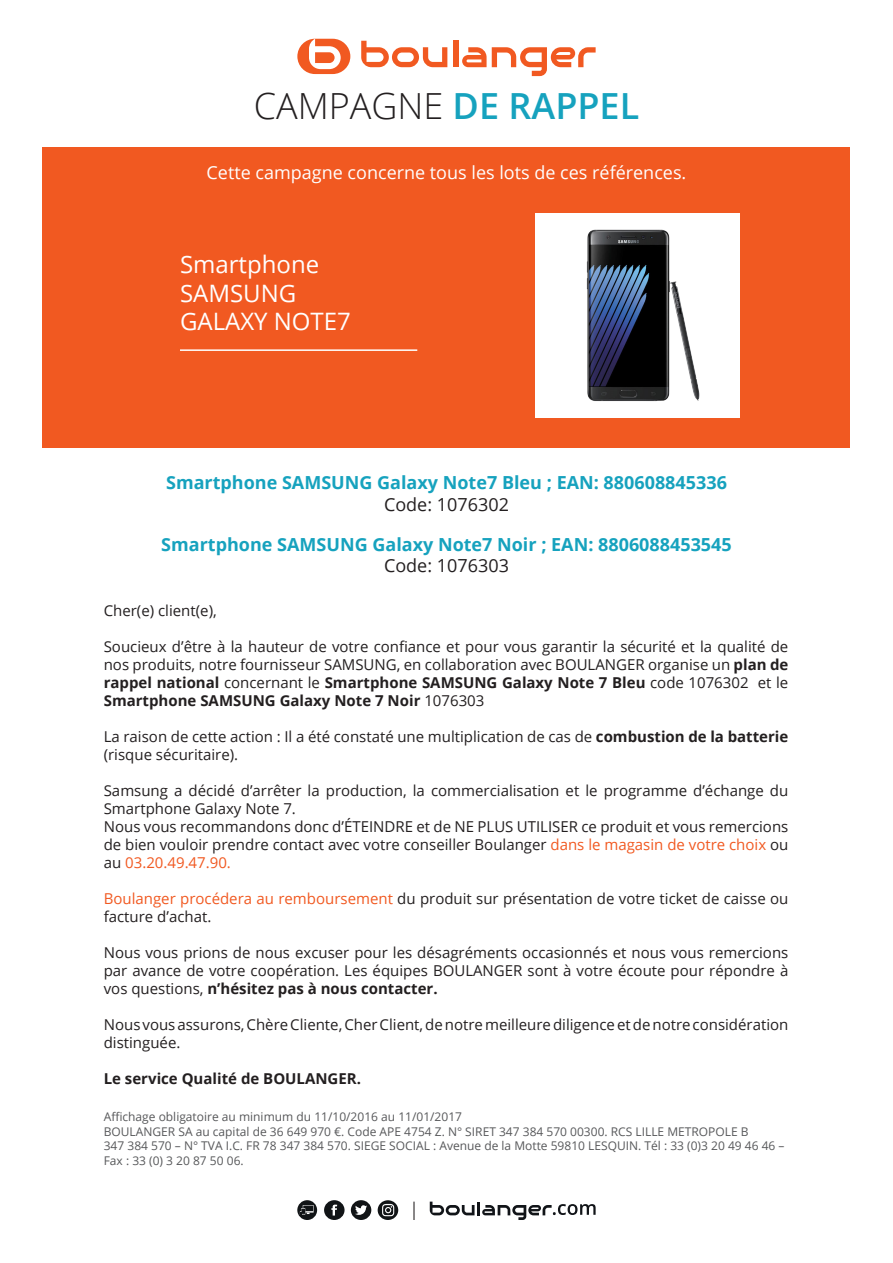
<style>
.page{position:relative;width:893px;height:1263px;background:#fff}
.page>*{position:absolute;margin:0;border:0;box-sizing:border-box;transform-origin:0 0}
.t1{font:300 36px "Open Sans";color:#231f20}
.t2{font:24px/28.8px "Open Sans";color:#fff}
.t3{font:700 18px "Open Sans";color:#16a2be}
.t4{font:18px "Open Sans";color:#fff}
.t5{font:18px "Open Sans";color:#231f20}
.t6{font:15px/18px "Open Sans";color:#231f20}
.t7{font:700 15px "Open Sans";color:#231f20}
.t8{font:12px/14.4px "Open Sans";color:#57585a}
.s1{font-weight:600;color:#16a2be}
.s2{font-weight:700}
.s3{color:#f15921}
</style>
<div class="page">
<div style="left:297px;top:39px;width:53px;height:35px;background:#f15921;border-radius:18px"></div>
<div style="left:453px;top:41px;width:5px;height:26px;background:#f15921"></div>
<svg style="left:462px;top:47px;width:134px;height:29px"></svg>
<svg style="left:361px;top:41px;width:86px;height:26px"></svg>
<svg style="left:309px;top:39px;width:32px;height:30px"></svg>
<hr style="left:477px;top:1201px;width:3px;height:14px;background:#111418">
<svg style="left:430px;top:1201px;width:45px;height:14px"></svg>
<svg style="left:482px;top:1204px;width:114px;height:16px"></svg>
<svg style="left:324px;top:1200px;width:21px;height:20px"></svg>
<svg style="left:351px;top:1200px;width:20px;height:20px"></svg>
<svg style="left:297px;top:1200px;width:20px;height:20px"></svg>
<svg style="left:378px;top:1200px;width:20px;height:20px"></svg>
<svg style="left:413px;top:1201px;width:2px;height:19px"></svg>
<div style="left:43px;top:147px;width:807px;height:300px;background:#f15921"></div>
<hr style="left:180px;top:349px;width:237px;height:2px;background:#fff">
<div style="left:536px;top:213px;width:204px;height:204px;background:#fff"></div>
<img style="left:535px;top:227px;width:165px;height:176px">
<h1 class="t1" style="left:254px;top:81px;width:387px">CAMPAGNE <span class="s1">DE RAPPEL</span></h1>
<p class="t4" style="left:207px;top:160px;width:481px">Cette campagne concerne tous les lots de ces références.</p>
<h2 class="t2" style="left:180px;top:249px;width:172px">Smartphone<br>SAMSUNG<br>GALAXY NOTE7</h2>
<p class="t3" style="left:166px;top:470px;width:562px">Smartphone SAMSUNG Galaxy Note7 Bleu ; EAN: 880608845336</p>
<p class="t5" style="left:384px;top:492px;width:126px">Code: 1076302</p>
<p class="t3" style="left:161px;top:532px;width:572px">Smartphone SAMSUNG Galaxy Note7 Noir ; EAN: 8806088453545</p>
<p class="t5" style="left:384px;top:553px;width:126px">Code: 1076303</p>
<p class="t6" style="left:104px;top:601px;width:115px">Cher(e) client(e),</p>
<p class="t6" style="left:104px;top:637px;width:686px;text-align:justify">Soucieux d’être à la hauteur de votre confiance et pour vous garantir la sécurité et la qualité de nos produits, notre fournisseur SAMSUNG, en collaboration avec BOULANGER organise un <span class="s2">plan de rappel national</span> concernant le <span class="s2">Smartphone SAMSUNG Galaxy Note 7 Bleu</span> code 1076302 et le <span class="s2">Smartphone SAMSUNG Galaxy Note 7 Noir</span> 1076303</p>
<p class="t6" style="left:104px;top:727px;width:686px">La raison de cette action : Il a été constaté une multiplication de cas de <span class="s2">combustion de la batterie </span>(risque sécuritaire).</p>
<p class="t6" style="left:104px;top:781px;width:686px">Samsung a décidé d’arrêter la production, la commercialisation et le programme d’échange du Smartphone Galaxy Note 7.<br>Nous vous recommandons donc d’ÉTEINDRE et de NE PLUS UTILISER ce produit et vous remercions de bien vouloir prendre contact avec votre conseiller Boulanger <span class="s3">dans le magasin de votre choix</span> ou au <span class="s3">03.20.49.47.90.</span></p>
<p class="t6" style="left:104px;top:889px;width:686px"><span class="s3">Boulanger procédera au remboursement</span> du produit sur présentation de votre ticket de caisse ou facture d’achat.</p>
<p class="t6" style="left:104px;top:943px;width:686px;text-align:justify">Nous vous prions de nous excuser pour les désagréments occasionnés et nous vous remercions par avance de votre coopération. Les équipes BOULANGER sont à votre écoute pour répondre à vos questions, <span class="s2">n’hésitez pas à nous contacter.</span></p>
<p class="t6" style="left:104px;top:1015px;width:686px">Nous vous assurons, Chère Cliente, Cher Client, de notre meilleure diligence et de notre considération distinguée.</p>
<p class="t7" style="left:104px;top:1068px;width:259px">Le service Qualité de BOULANGER.</p>
<p class="t8" style="left:104px;top:1109px;width:682px">Affichage obligatoire au minimum du 11/10/2016 au 11/01/2017<br>BOULANGER SA au capital de 36 649 970 €. Code APE 4754 Z. N° SIRET 347 384 570 00300. RCS LILLE METROPOLE B<br>347 384 570 – N° TVA I.C. FR 78 347 384 570. SIEGE SOCIAL : Avenue de la Motte 59810 LESQUIN. Tél : 33 (0)3 20 49 46 46 – Fax : 33 (0) 3 20 87 50 06.</p>
</div>
